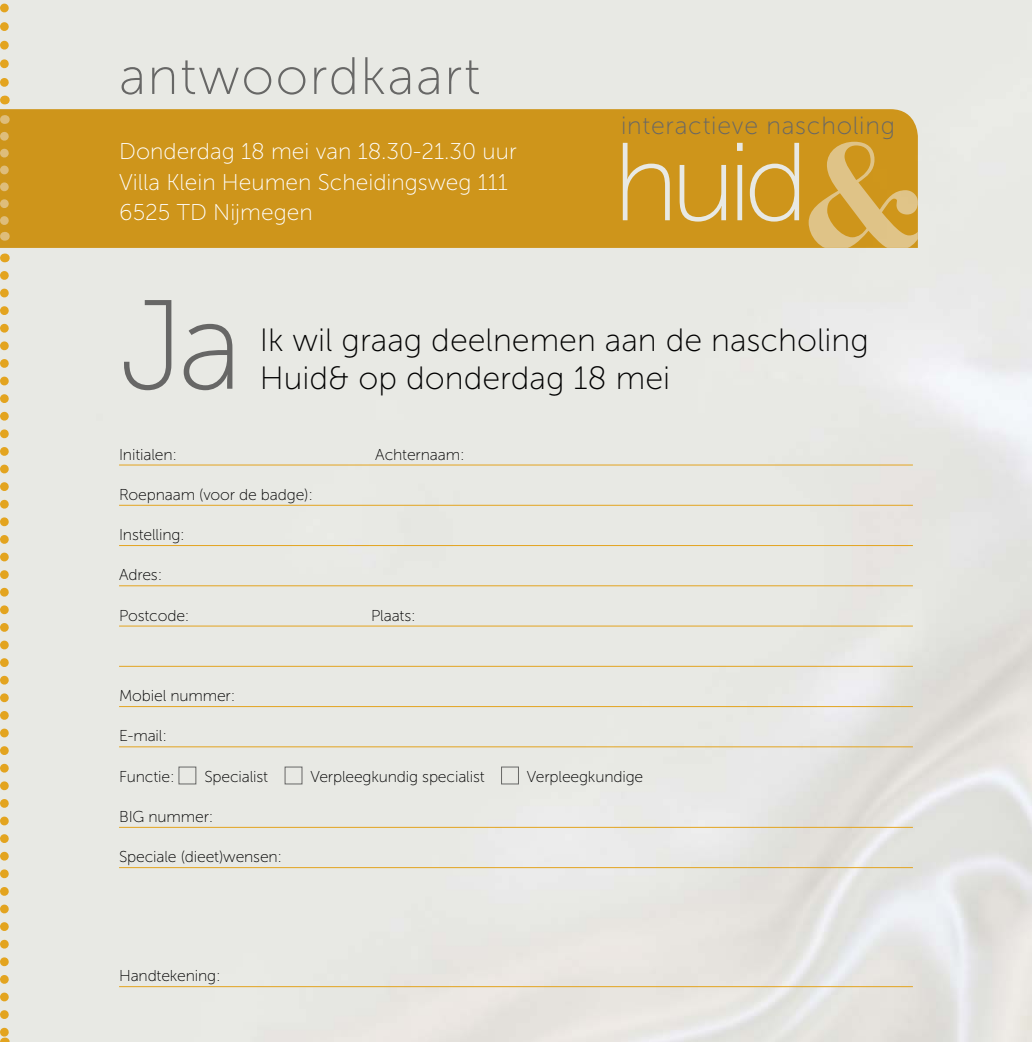
<style>
.page{position:relative;width:1032px;height:1042px;background:#fff}
.page>*{position:absolute;margin:0;border:0;box-sizing:border-box;transform-origin:0 0}
.t1{font:126.7px "Museo Sans 100";color:#676766}
.t2{font:110.6px "Museo Sans 100";color:#fff}
.t3{font:52.5px "Museo Sans 100";letter-spacing:.03em;color:#676766}
.t4{font:32.2px/38.7px "Museo Sans 100";color:#000}
.t5{font:24.85px "Museo Sans 100";letter-spacing:.03em;color:#676766}
.t6{font:22.75px "Museo Sans 100";color:#fff}
.t7{font:15.75px "Museo Sans 100";letter-spacing:-.01em;color:#000}
.s1{font-family:"Bauer Bodoni Std";font-weight:700;font-size:155.92px;color:#f6d698}
</style>
<div class="page">
<img style="left:0;top:0;width:1032px;height:1042px">
<hr style="left:119px;top:464px;width:794px;height:1px;background:#e3a41f">
<hr style="left:119px;top:505px;width:794px;height:1px;background:#e3a41f">
<hr style="left:119px;top:545px;width:794px;height:1px;background:#e3a41f">
<hr style="left:119px;top:585px;width:794px;height:1px;background:#e3a41f">
<hr style="left:119px;top:625px;width:794px;height:1px;background:#e3a41f">
<hr style="left:119px;top:666px;width:794px;height:1px;background:#e3a41f">
<hr style="left:119px;top:706px;width:794px;height:1px;background:#e3a41f">
<hr style="left:119px;top:746px;width:794px;height:1px;background:#e3a41f">
<hr style="left:119px;top:827px;width:794px;height:1px;background:#e3a41f">
<hr style="left:119px;top:867px;width:794px;height:1px;background:#e3a41f">
<hr style="left:119px;top:986px;width:794px;height:1px;background:#e3a41f">
<div style="left:179px;top:767px;width:17px;height:17px;border:1px solid #676766"></div>
<div style="left:285px;top:767px;width:17px;height:17px;border:1px solid #676766"></div>
<div style="left:501px;top:767px;width:18px;height:17px;border:1px solid #676766"></div>
<div style="left:0;top:109px;width:918px;height:139px;background:#ce951b"></div>
<svg style="left:0;top:275px;width:9px;height:767px;background:#e5ce98"></svg>
<svg style="left:0;top:8px;width:9px;height:96px"></svg>
<svg style="left:0;top:136px;width:9px;height:105px"></svg>
<p class="t3" style="left:119px;top:48px;width:363px">antwoordkaart</p>
<p class="t6" style="left:119px;top:139px;width:399px">Donderdag 18 mei van 18.30-21.30 uur</p>
<p class="t6" style="left:119px;top:170px;width:390px">Villa Klein Heumen Scheidingsweg 111</p>
<p class="t6" style="left:119px;top:200px;width:195px">6525 TD Nijmegen</p>
<p class="t5" style="left:621px;top:112px;width:275px">interactieve nascholing</p>
<h2 class="t2" style="left:613px;top:124px;width:322px">huid<span class="s1">&amp;</span></h2>
<p class="t1" style="left:119px;top:278px;width:125px">Ja</p>
<p class="t4" style="left:260px;top:321px;width:610px">Ik wil graag deelnemen aan de nascholing<br>Huid&amp; op donderdag 18 mei</p>
<p class="t7" style="left:119px;top:446px;width:59px">Initialen:</p>
<p class="t7" style="left:375px;top:446px;width:91px">Achternaam:</p>
<p class="t7" style="left:119px;top:486px;width:195px">Roepnaam (voor de badge):</p>
<p class="t7" style="left:119px;top:526px;width:67px">Instelling:</p>
<p class="t7" style="left:119px;top:566px;width:45px">Adres:</p>
<p class="t7" style="left:119px;top:607px;width:72px">Postcode:</p>
<p class="t7" style="left:371px;top:607px;width:46px">Plaats:</p>
<p class="t7" style="left:119px;top:687px;width:118px">Mobiel nummer:</p>
<p class="t7" style="left:119px;top:727px;width:49px">E-mail:</p>
<p class="t7" style="left:119px;top:768px;width:57px">Functie:</p>
<p class="t7" style="left:204px;top:768px;width:65px">Specialist</p>
<p class="t7" style="left:310px;top:768px;width:176px">Verpleegkundig specialist</p>
<p class="t7" style="left:527px;top:768px;width:118px">Verpleegkundige</p>
<p class="t7" style="left:119px;top:808px;width:96px">BIG nummer:</p>
<p class="t7" style="left:119px;top:848px;width:165px">Speciale (dieet)wensen:</p>
<p class="t7" style="left:119px;top:967px;width:103px">Handtekening:</p>
</div>
